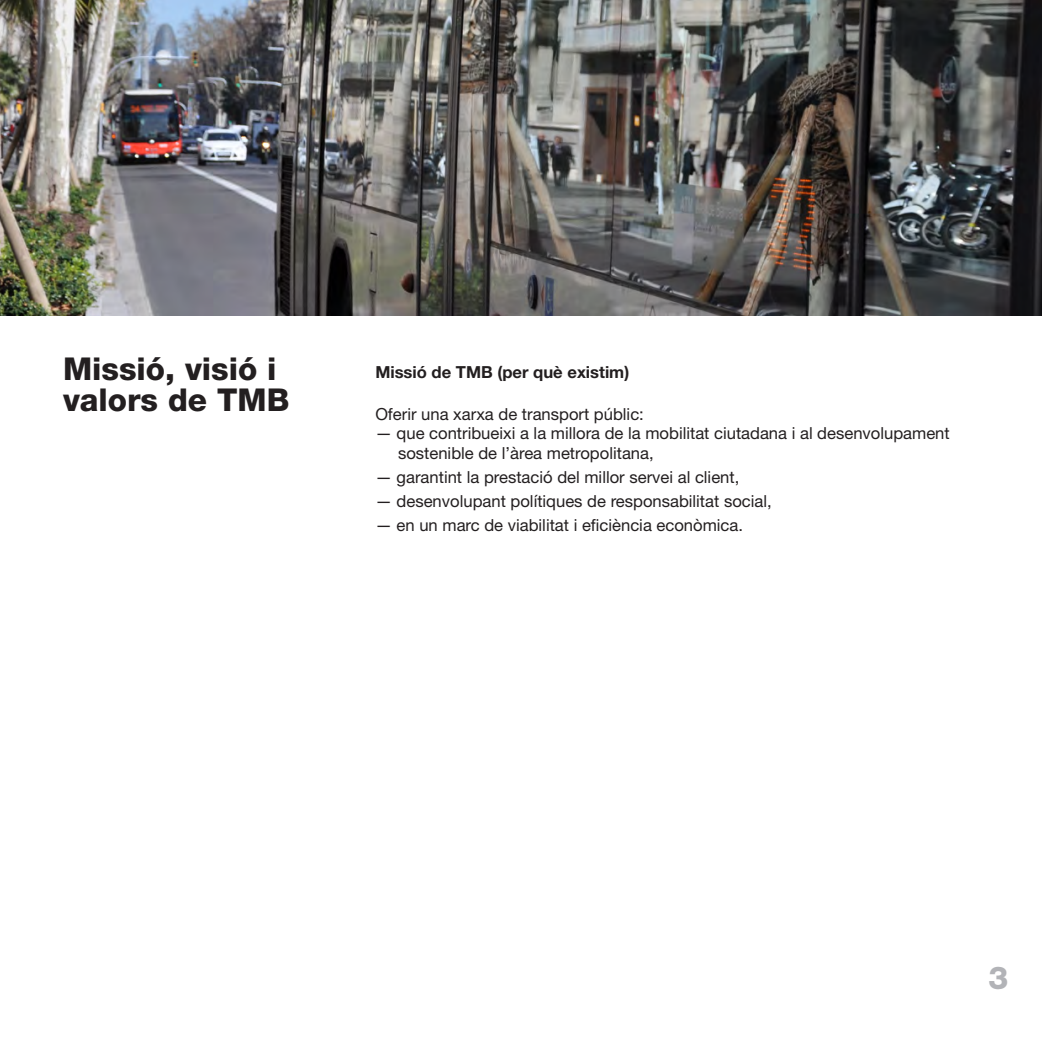
<style>
.page{position:relative;width:1042px;height:1042px;background:#fff}
.page>*{position:absolute;margin:0;border:0;box-sizing:border-box;transform-origin:0 0}
.t1{font:800 31.5px/31.5px "Helvetica Neue LT Std";color:#231f20}
.t2{font:800 31.5px "Helvetica Neue LT Std";color:#b2b3b7}
.t3{font:16.62px/19.2px "Helvetica Neue LT Std";color:#231f20}
.t4{font:700 16.62px "Helvetica Neue LT Std";color:#231f20}
</style>
<div class="page">
<img style="left:0;top:0;width:1042px;height:315px">
<h1 class="t1" style="left:63px;top:352px;width:228px">Missió, visió i valors de TMB</h1>
<p class="t4" style="left:375px;top:362px;width:255px">Missió de TMB (per què existim)</p>
<p class="t3" style="left:375px;top:404px;width:270px">Oferir una xarxa de transport públic:</p>
<p class="t3" style="left:398px;top:423px;width:553px;text-indent:-23px">— que contribueixi a la millora de la mobilitat ciutadana i al desenvolupament sostenible de l’àrea metropolitana,</p>
<p class="t3" style="left:375px;top:467px;width:365px">— garantint la prestació del millor servei al client,</p>
<p class="t3" style="left:375px;top:491px;width:398px">— desenvolupant polítiques de responsabilitat social,</p>
<p class="t3" style="left:375px;top:515px;width:369px">— en un marc de viabilitat i eficiència econòmica.</p>
<h1 class="t2" style="left:988px;top:959px;width:21px">3</h1>
</div>
